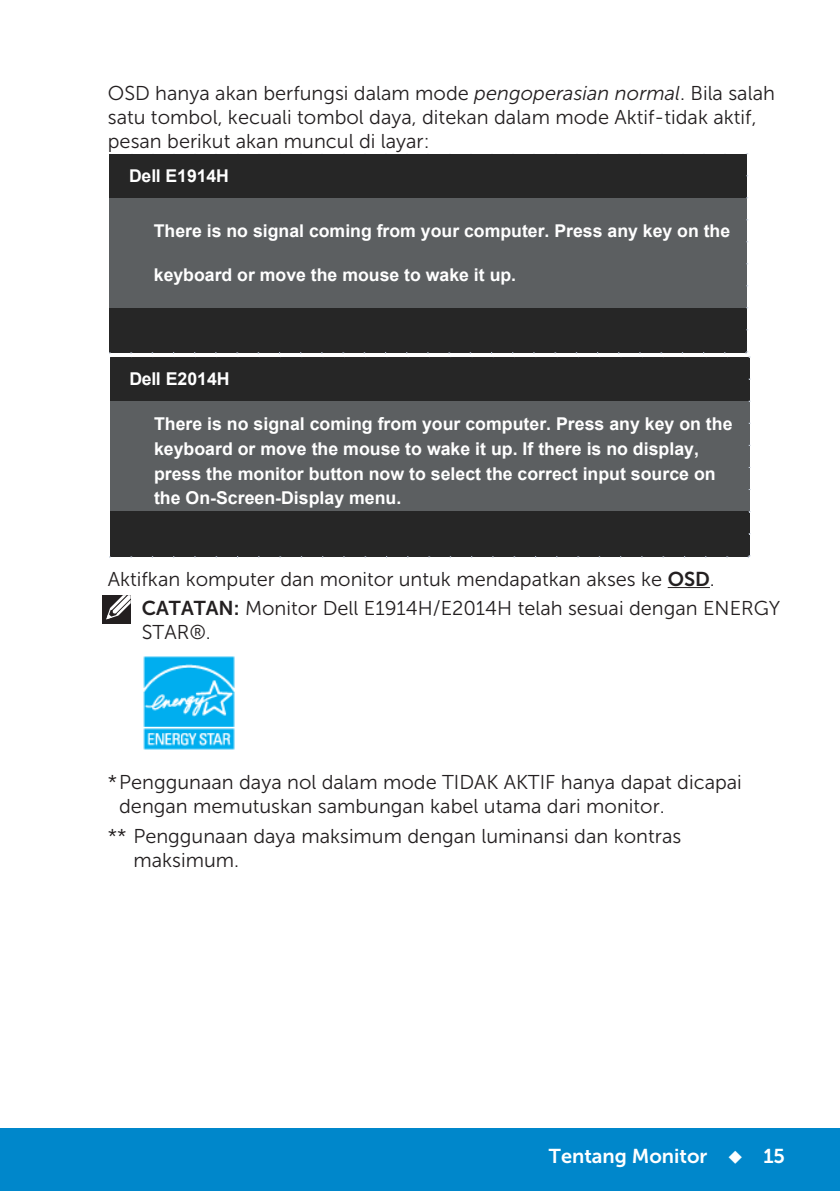
<style>
.page{position:relative;width:840px;height:1191px;background:#fff}
.page>*{position:absolute;margin:0;border:0;box-sizing:border-box;transform-origin:0 0}
.Paragraph{font:20px/24px "Museo Sans For Dell 300";color:#231f20}
.Note{font:20px/24px "Museo Sans For Dell 300";color:#231f20}
.t1{font:20px "Museo Sans For Dell 700";color:#fff}
.t2{font:700 17.6px/24.8px "Arial";color:#fff}
.s1{font-style:italic}
.s2{font-family:"Museo Sans For Dell 700"}
</style>
<div class="page">
<div style="left:0;top:1128px;width:839px;height:63px;background:#0087cb"></div>
<hr style="left:667px;top:587px;width:42px;height:1px;background:#231f20">
<div style="left:110px;top:154px;width:636px;height:45px;background:#262626"></div>
<div style="left:110px;top:198px;width:636px;height:111px;background:#5c5f61"></div>
<div style="left:110px;top:308px;width:636px;height:45px;background:#262626"></div>
<div style="left:110px;top:357px;width:638px;height:45px;background:#262626"></div>
<div style="left:110px;top:401px;width:638px;height:111px;background:#5c5f61"></div>
<div style="left:110px;top:511px;width:638px;height:45px;background:#262626"></div>
<img style="left:143px;top:656px;width:92px;height:94px">
<div style="left:102px;top:595px;width:28px;height:28px;background:#231f20"></div>
<svg style="left:106px;top:595px;width:25px;height:25px"></svg>
<p class="Paragraph" style="left:108px;top:81px;width:668px">OSD hanya akan berfungsi dalam mode <span class="s1">pengoperasian normal</span>. Bila salah satu tombol, kecuali tombol daya, ditekan dalam mode Aktif-tidak aktif, pesan berikut akan muncul di layar:</p>
<p class="t2" style="left:129px;top:164px;width:101px">Dell E1914H</p>
<p class="t2" style="left:154px;top:219px;width:577px">There is no signal coming from your computer. Press any key on the</p>
<p class="t2" style="left:154px;top:262px;width:363px">keyboard or move the mouse to wake it up.</p>
<p class="t2" style="left:129px;top:367px;width:102px">Dell E2014H</p>
<p class="t2" style="left:154px;top:412px;width:579px">There is no signal coming from your computer. Press any key on the keyboard or move the mouse to wake it up. If there is no display, press the monitor button now to select the correct input source on the On-Screen-Display menu.</p>
<p class="Paragraph" style="left:108px;top:567px;width:608px">Aktifkan komputer dan monitor untuk mendapatkan akses ke <span class="s2">OSD</span>.</p>
<p class="Note" style="left:142px;top:596px;width:639px"><span class="s2">CATATAN:</span> Monitor Dell E1914H/E2014H telah sesuai dengan ENERGY<br>STAR®.</p>
<p class="Paragraph" style="left:119px;top:770px;width:624px;text-indent:-11px">*Penggunaan daya nol dalam mode TIDAK AKTIF hanya dapat dicapai dengan memutuskan sambungan kabel utama dari monitor.</p>
<p class="Paragraph" style="left:133px;top:824px;width:549px;text-indent:-26px">** Penggunaan daya maksimum dengan luminansi dan kontras maksimum.</p>
<p class="t1" style="left:548px;top:1144px;width:237px">Tentang Monitor ◆ 15</p>
</div>
